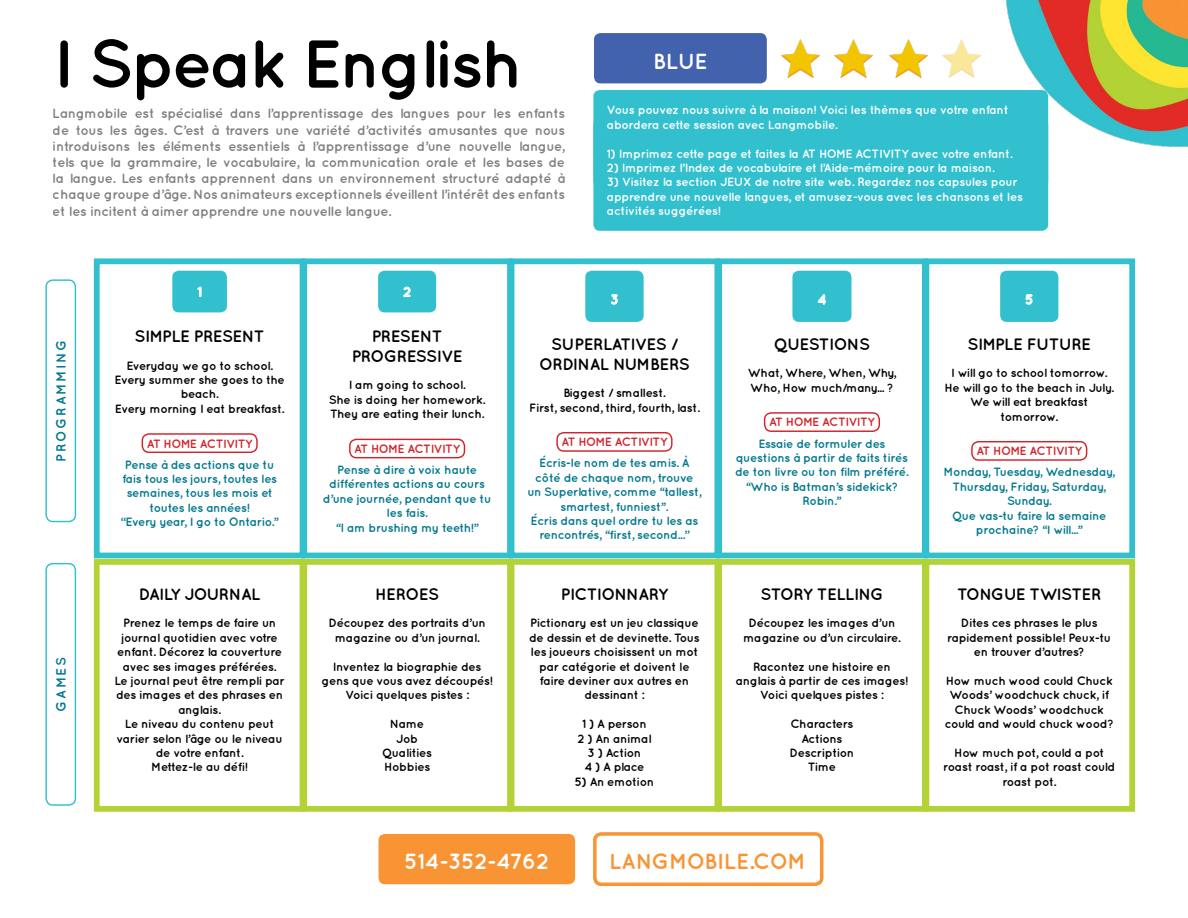
<style>
.page{position:relative;width:1188px;height:918px;background:#fff}
.page>*{position:absolute;margin:0;border:0;box-sizing:border-box;transform-origin:0 0}
.t1{font:700 67.5px "Quicksand";letter-spacing:-.04em;color:#000}
.t2{font:700 21.9px "Quicksand";letter-spacing:-.01em;color:#fff}
.t3{font:700 21.9px "Quicksand";letter-spacing:-.01em;color:#f89434}
.t4{font:700 16.5px/19.8px "Quicksand";letter-spacing:-.03em;color:#000;text-align:center}
.t5{font:700 13.5px/16.2px "Quicksand";letter-spacing:-.03em;color:#000;text-align:justify}
.t6{font:700 13.5px "Quicksand";letter-spacing:.14em;color:#00788e}
.t7{font:700 13.5px "Quicksand";color:#fff}
.t8{font:700 12px/14.4px "Quicksand";letter-spacing:-.03em;color:#000;text-align:center}
.t9{font:700 12px/14.4px "Quicksand";letter-spacing:-.03em;color:#00788e;text-align:center}
.t10{font:700 12px/14.4px "Quicksand";letter-spacing:-.025em;color:#fff}
.t11{font:700 12px "Quicksand";letter-spacing:-.06em;color:#d2232a}
</style>
<div class="page">
<div style="left:172px;top:271px;width:55px;height:41px;background:#32c0ce;border-radius:6px"></div>
<div style="left:142px;top:433px;width:116px;height:20px;border:1px solid #d2232a;border-radius:7px"></div>
<svg style="left:197px;top:286px;width:5px;height:11px"></svg>
<div style="left:94px;top:258px;width:211px;height:300px;border:6px solid #32c0ce"></div>
<div style="left:94px;top:559px;width:211px;height:253px;border:6px solid #b2d236"></div>
<div style="left:585px;top:271px;width:59px;height:51px;background:#32c0ce;border-radius:6px"></div>
<div style="left:556px;top:432px;width:117px;height:20px;border:1px solid #d2232a;border-radius:7px"></div>
<svg style="left:610px;top:294px;width:8px;height:11px"></svg>
<div style="left:509px;top:258px;width:211px;height:300px;border:6px solid #32c0ce"></div>
<div style="left:509px;top:559px;width:211px;height:253px;border:6px solid #b2d236"></div>
<div style="left:378px;top:271px;width:58px;height:41px;background:#32c0ce;border-radius:6px"></div>
<div style="left:349px;top:439px;width:116px;height:19px;border:1px solid #d2232a;border-radius:7px"></div>
<svg style="left:403px;top:286px;width:8px;height:11px"></svg>
<div style="left:301px;top:258px;width:212px;height:300px;border:6px solid #32c0ce"></div>
<div style="left:301px;top:559px;width:212px;height:253px;border:6px solid #b2d236"></div>
<div style="left:792px;top:271px;width:59px;height:51px;background:#32c0ce;border-radius:6px"></div>
<div style="left:764px;top:412px;width:116px;height:20px;border:1px solid #d2232a;border-radius:7px"></div>
<svg style="left:817px;top:294px;width:9px;height:11px"></svg>
<div style="left:716px;top:258px;width:212px;height:300px;border:6px solid #32c0ce"></div>
<div style="left:716px;top:559px;width:212px;height:253px;border:6px solid #b2d236"></div>
<div style="left:1000px;top:271px;width:58px;height:51px;background:#32c0ce;border-radius:6px"></div>
<div style="left:971px;top:441px;width:116px;height:20px;border:1px solid #d2232a;border-radius:7px"></div>
<svg style="left:1025px;top:294px;width:8px;height:11px"></svg>
<div style="left:924px;top:258px;width:211px;height:300px;border:6px solid #32c0ce"></div>
<div style="left:924px;top:559px;width:211px;height:253px;border:6px solid #b2d236"></div>
<div style="left:379px;top:834px;width:196px;height:50px;background:#f89434;border-radius:7px"></div>
<div style="left:593px;top:832px;width:230px;height:54px;border:3px solid #f89434;border-radius:7px"></div>
<img style="left:782px;top:39px;width:38px;height:38px">
<img style="left:834px;top:39px;width:38px;height:38px">
<img style="left:890px;top:39px;width:38px;height:38px">
<img style="left:1006px;top:0;width:182px;height:156px">
<div style="left:45px;top:279px;width:31px;height:243px;border:1px solid #32c0ce;border-radius:7px"></div>
<div style="left:45px;top:563px;width:31px;height:243px;border:1px solid #32c0ce;border-radius:7px"></div>
<div style="left:594px;top:33px;width:173px;height:50px;background:#4262ae;border-radius:7px"></div>
<div style="left:593px;top:90px;width:455px;height:54px;background:#32c0ce;border-radius:6px"></div>
<div style="left:593px;top:133px;width:455px;height:40px;background:#32c0ce;border-radius:6px"></div>
<div style="left:593px;top:162px;width:455px;height:69px;background:#32c0ce;border-radius:6px"></div>
<img style="left:942px;top:39px;width:38px;height:38px">
<h1 class="t1" style="left:53px;top:24px;width:471px">I Speak English</h1>
<h2 class="t2" style="left:653px;top:48px;width:56px">BLUE</h2>
<p class="t5" style="left:53px;top:105px;width:514px">Langmobile est spécialisé dans l’apprentissage des langues pour les enfants de tous les âges. C’est à travers une variété d’activités amusantes que nous introduisons les éléments essentiels à l’apprentissage d’une nouvelle langue, tels que la grammaire, le vocabulaire, la communication orale et les bases de la langue. Les enfants apprennent dans un environnement structuré adapté à chaque groupe d’âge. Nos animateurs exceptionnels éveillent l’intérêt des enfants et les incitent à aimer apprendre une nouvelle langue.</p>
<p class="t10" style="left:607px;top:103px;width:403px">Vous pouvez nous suivre à la maison! Voici les thèmes que votre enfant abordera cette session avec Langmobile.</p>
<p class="t10" style="left:607px;top:146px;width:407px">1) Imprimez cette page et faites la AT HOME ACTIVITY avec votre enfant.</p>
<p class="t10" style="left:607px;top:160px;width:389px">2) Imprimez l’Index de vocabulaire et l’Aide-mémoire pour la maison.</p>
<p class="t10" style="left:607px;top:175px;width:418px">3) Visitez la section JEUX de notre site web. Regardez nos capsules pour apprendre une nouvelle langues, et amusez-vous avec les chansons et les activités suggérées!</p>
<p class="t6" style="left:53px;top:462px;width:123px;rotate:-90deg">PROGRAMMING</p>
<p class="t6" style="left:53px;top:712px;width:56px;rotate:-90deg">GAMES</p>
<p class="t7" style="left:197px;top:284px;width:6px">1</p>
<h3 class="t4" style="left:135px;top:326px;width:132px">SIMPLE PRESENT</h3>
<p class="t8" style="left:115px;top:358px;width:172px">Everyday we go to school.<br>Every summer she goes to the beach.<br>Every morning I eat breakfast.</p>
<p class="t11" style="left:147px;top:436px;width:107px">AT HOME ACTIVITY</p>
<p class="t9" style="left:121px;top:457px;width:160px">Pense à des actions que tu fais tous les jours, toutes les semaines, tous les mois et toutes les années!<br>‘‘Every year, I go to Ontario.’’</p>
<h3 class="t4" style="left:139px;top:584px;width:123px">DAILY JOURNAL</h3>
<p class="t8" style="left:114px;top:616px;width:172px">Prenez le temps de faire un journal quotidien avec votre enfant. Décorez la couverture avec ses images préférées.<br>Le journal peut être rempli par des images et des phrases en anglais.<br>Le niveau du contenu peut varier selon l’âge ou le niveau de votre enfant.<br>Mettez-le au défi!</p>
<p class="t7" style="left:403px;top:284px;width:9px">2</p>
<h3 class="t4" style="left:352px;top:326px;width:112px">PRESENT<br>PROGRESSIVE</h3>
<p class="t8" style="left:329px;top:378px;width:158px">I am going to school.<br>She is doing her homework.<br>They are eating their lunch.</p>
<p class="t11" style="left:354px;top:442px;width:107px">AT HOME ACTIVITY</p>
<p class="t9" style="left:323px;top:462px;width:170px">Pense à dire à voix haute différentes actions au cours d’une journée, pendant que tu les fais.<br>‘‘I am brushing my teeth!’’</p>
<h3 class="t4" style="left:375px;top:584px;width:66px">HEROES</h3>
<p class="t8" style="left:329px;top:616px;width:159px">Découpez des portraits d’un magazine ou d’un journal.</p>
<p class="t8" style="left:322px;top:659px;width:173px">Inventez la biographie des gens que vous avez découpés!<br>Voici quelques pistes :</p>
<p class="t8" style="left:382px;top:716px;width:51px">Name<br>Job<br>Qualities<br>Hobbies</p>
<p class="t7" style="left:610px;top:291px;width:10px">3</p>
<h3 class="t4" style="left:539px;top:334px;width:152px">SUPERLATIVES /<br>ORDINAL NUMBERS</h3>
<p class="t8" style="left:529px;top:385px;width:172px">Biggest / smallest.<br>First, second, third, fourth, last.</p>
<p class="t11" style="left:562px;top:435px;width:107px">AT HOME ACTIVITY</p>
<p class="t9" style="left:527px;top:456px;width:176px">Écris-le nom de tes amis. À côté de chaque nom, trouve un Superlative, comme ‘‘tallest, smartest, funniest’’.<br>Écris dans quel ordre tu les as rencontrés, ‘‘first, second...’’</p>
<h3 class="t4" style="left:561px;top:584px;width:109px">PICTIONNARY</h3>
<p class="t8" style="left:529px;top:616px;width:172px">Pictionary est un jeu classique de dessin et de devinette. Tous les joueurs choisissent un mot par catégorie et doivent le faire deviner aux autres en dessinant :</p>
<p class="t8" style="left:578px;top:716px;width:75px">1 ) A person<br>2 ) An animal<br>3 ) Action<br>4 ) A place</p>
<p class="t8" style="left:575px;top:774px;width:81px">5) An emotion</p>
<p class="t7" style="left:817px;top:291px;width:10px">4</p>
<h3 class="t4" style="left:774px;top:334px;width:98px">QUESTIONS</h3>
<p class="t8" style="left:748px;top:366px;width:150px;text-align:left">What, Where, When, Why,<br>Who, How much/many... ?</p>
<p class="t11" style="left:769px;top:415px;width:107px">AT HOME ACTIVITY</p>
<p class="t9" style="left:735px;top:436px;width:175px">Essaie de formuler des questions à partir de faits tirés de ton livre ou ton film préféré. ‘‘Who is Batman’s sidekick?<br>Robin.’’</p>
<h3 class="t4" style="left:760px;top:584px;width:124px">STORY TELLING</h3>
<p class="t8" style="left:743px;top:616px;width:159px">Découpez les images d’un magazine ou d’un circulaire.</p>
<p class="t8" style="left:736px;top:659px;width:174px">Racontez une histoire en anglais à partir de ces images!<br>Voici quelques pistes :</p>
<p class="t8" style="left:790px;top:716px;width:66px">Characters<br>Actions<br>Description<br>Time</p>
<h2 class="t2" style="left:404px;top:849px;width:146px">514-352-4762</h2>
<h2 class="t3" style="left:609px;top:849px;width:198px">LANGMOBILE.COM</h2>
<p class="t7" style="left:1025px;top:291px;width:10px">5</p>
<h3 class="t4" style="left:968px;top:334px;width:125px">SIMPLE FUTURE</h3>
<p class="t8" style="left:945px;top:366px;width:171px">I will go to school tomorrow.<br>He will go to the beach in July.<br>We will eat breakfast tomorrow.</p>
<p class="t11" style="left:976px;top:444px;width:107px">AT HOME ACTIVITY</p>
<p class="t9" style="left:944px;top:465px;width:173px">Monday, Tuesday, Wednesday,<br>Thursday, Friday, Saturday,<br>Sunday.<br>Que vas-tu faire la semaine prochaine? ‘‘I will...’’</p>
<h3 class="t4" style="left:957px;top:584px;width:146px">TONGUE TWISTER</h3>
<p class="t8" style="left:947px;top:616px;width:166px">Dites ces phrases le plus rapidement possible! Peux-tu en trouver d’autres?</p>
<p class="t8" style="left:945px;top:673px;width:170px">How much wood could Chuck<br>Woods’ woodchuck chuck, if<br>Chuck Woods’ woodchuck could and would chuck wood?</p>
<p class="t8" style="left:943px;top:745px;width:174px">How much pot, could a pot roast roast, if a pot roast could roast pot.</p>
</div>
